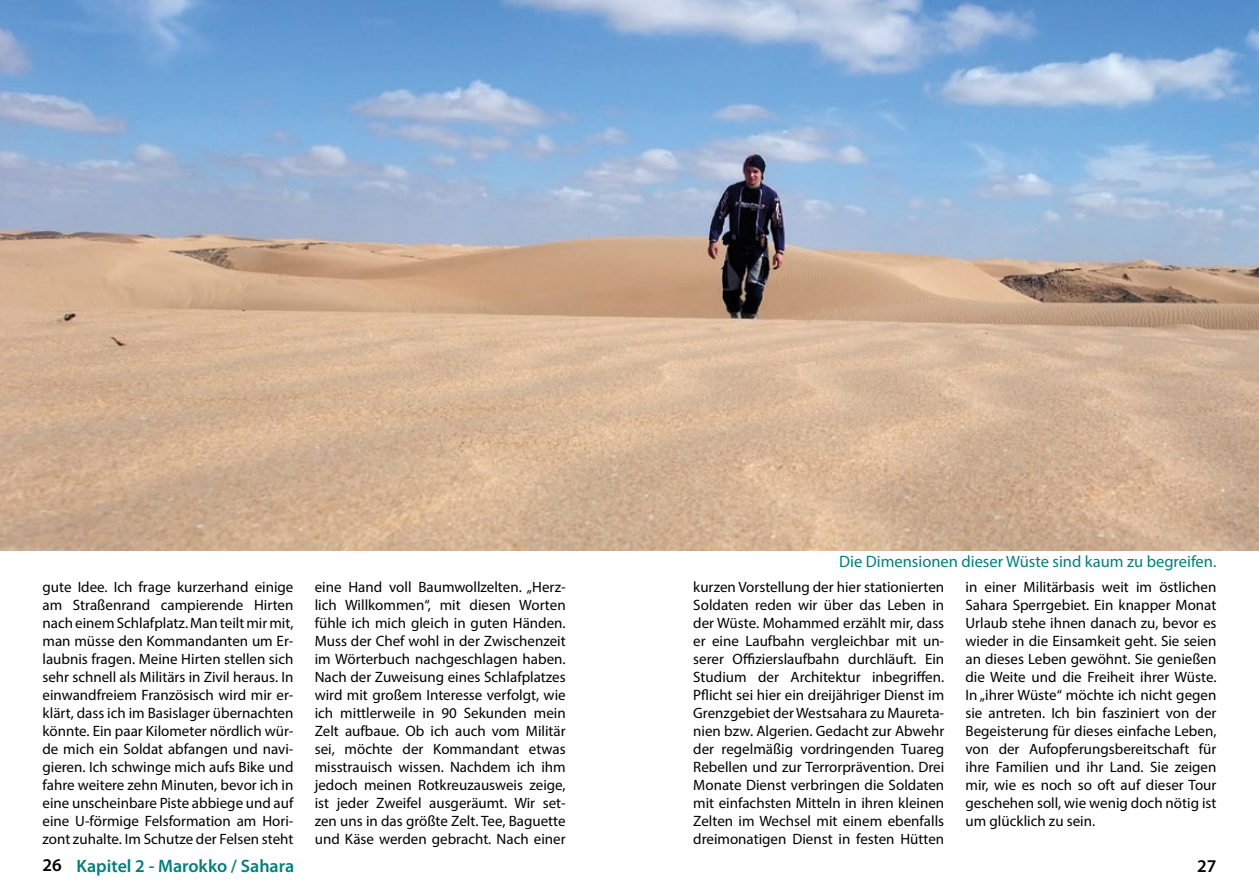
<style>
.page{position:relative;width:1259px;height:893px;background:#fff}
.page>*{position:absolute;margin:0;border:0;box-sizing:border-box;transform-origin:0 0}
.t1{font:600 18px "Myriad Pro";color:#007e7d}
.t2{font:600 18px "Myriad Pro";color:#000}
.t3{font:16.5px "Myriad Pro";color:#007e7d}
.t4{font:15px/18px "Myriad Pro";color:#000;text-align:justify}
</style>
<div class="page">
<img style="left:0;top:0;width:1259px;height:551px">
<p class="t3" style="left:839px;top:552px;width:379px">Die Dimensionen dieser Wüste sind kaum zu begreifen.</p>
<p class="t4" style="left:43px;top:577px;width:252px">gute Idee. Ich frage kurzerhand einige am Straßenrand campierende Hirten nach einem Schlafplatz. Man teilt mir mit, man müsse den Kommandanten um Er&shy;laubnis fragen. Meine Hirten stellen sich sehr schnell als Militärs in Zivil heraus. In einwandfreiem Französisch wird mir er&shy;klärt, dass ich im Basislager übernachten könnte. Ein paar Kilometer nördlich wür&shy;de mich ein Soldat abfangen und navi&shy;gieren. Ich schwinge mich aufs Bike und fahre weitere zehn Minuten, bevor ich in eine unscheinbare Piste abbiege und auf eine U-förmige Felsformation am Hori&shy;zont zuhalte. Im Schutze der Felsen steht</p>
<p class="t4" style="left:315px;top:577px;width:252px">eine Hand voll Baumwollzelten. „Herz&shy;lich Willkommen“, mit diesen Worten fühle ich mich gleich in guten Händen.<br>Muss der Chef wohl in der Zwischenzeit im Wörterbuch nachgeschlagen haben.<br>Nach der Zuweisung eines Schlafplatzes wird mit großem Interesse verfolgt, wie ich mittlerweile in 90 Sekunden mein Zelt aufbaue. Ob ich auch vom Militär sei, möchte der Kommandant etwas misstrauisch wissen. Nachdem ich ihm jedoch meinen Rotkreuzausweis zeige, ist jeder Zweifel ausgeräumt. Wir set&shy;zen uns in das größte Zelt. Tee, Baguette und Käse werden gebracht. Nach einer</p>
<p class="t4" style="left:693px;top:577px;width:252px">kurzen Vorstellung der hier stationierten Soldaten reden wir über das Leben in der Wüste. Mohammed erzählt mir, dass er eine Laufbahn vergleichbar mit un&shy;serer Offizierslaufbahn durchläuft. Ein Studium der Architektur inbegriffen.<br>Pflicht sei hier ein dreijähriger Dienst im Grenzgebiet der Westsahara zu Maureta&shy;nien bzw. Algerien. Gedacht zur Abwehr der regelmäßig vordringenden Tuareg Rebellen und zur Terrorprävention. Drei Monate Dienst verbringen die Soldaten mit einfachsten Mitteln in ihren kleinen Zelten im Wechsel mit einem ebenfalls dreimonatigen Dienst in festen Hütten</p>
<p class="t4" style="left:965px;top:577px;width:252px">in einer Militärbasis weit im östlichen Sahara Sperrgebiet. Ein knapper Monat Urlaub stehe ihnen danach zu, bevor es wieder in die Einsamkeit geht. Sie seien an dieses Leben gewöhnt. Sie genießen die Weite und die Freiheit ihrer Wüste.<br>In „ihrer Wüste“ möchte ich nicht gegen sie antreten. Ich bin fasziniert von der Begeisterung für dieses einfache Leben, von der Aufopferungsbereitschaft für ihre Familien und ihr Land. Sie zeigen mir, wie es noch so oft auf dieser Tour geschehen soll, wie wenig doch nötig ist um glücklich zu sein.</p>
<p class="t1" style="left:77px;top:854px;width:219px">Kapitel 2 - Marokko / Sahara</p>
<p class="t2" style="left:43px;top:854px;width:21px">26</p>
<p class="t2" style="left:1197px;top:854px;width:21px">27</p>
</div>
